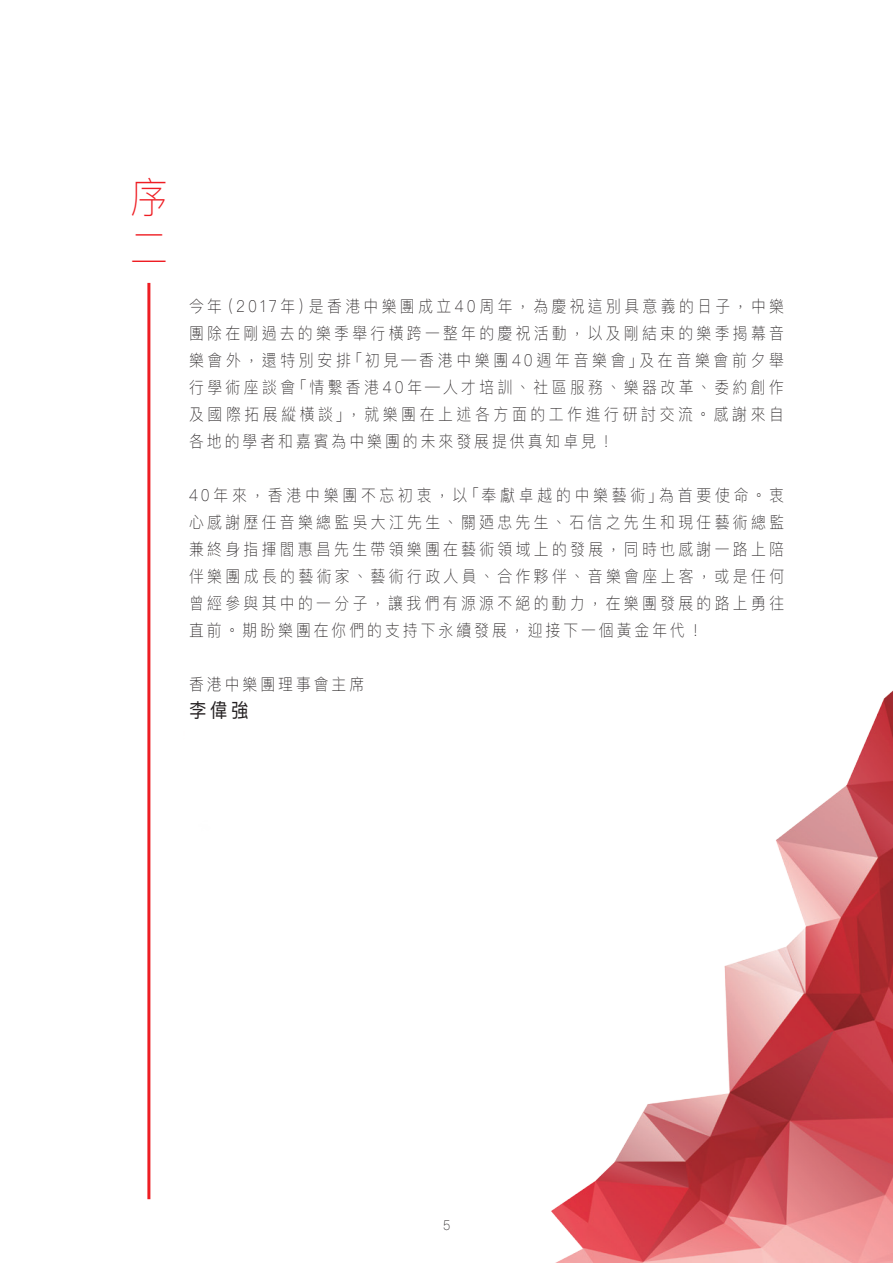
<style>
.page{position:relative;width:893px;height:1263px;background:#fff}
.page>*{position:absolute;margin:0;border:0;box-sizing:border-box;transform-origin:0 0}
.t1{font:100 42px/50.4px "Ping Fang HK";color:#ee1d23;scale:.9 1}
.t2{font:19.5px "Ping Fang HK";color:#231f20;scale:.9 1}
.t3{font:100 16.5px/27px "Ping Fang HK";letter-spacing:.2em;color:#231f20;text-align:justify;scale:.9 1}
.t4{font:100 13.5px "Ping Fang HK";color:#231f20;scale:.9 1}
</style>
<div class="page">
<img style="left:551px;top:690px;width:342px;height:573px">
<hr style="left:147px;top:283px;width:3px;height:916px;background:#ee1d23">
<h1 class="t1" style="left:130px;top:171px;width:41px">序二</h1>
<p class="t3" style="left:189px;top:292px;width:663px">今年（2017年）是香港中樂團成立40周年，為慶祝這別具意義的日子，中樂團除在剛過去的樂季舉行橫跨一整年的慶祝活動，以及剛結束的樂季揭幕音樂會外，還特別安排「初見—香港中樂團40週年音樂會」及在音樂會前夕舉行學術座談會「情繫香港40年—人才培訓、社區服務、樂器改革、委約創作及國際拓展縱橫談」，就樂團在上述各方面的工作進行研討交流。感謝來自各地的學者和嘉賓為中樂團的未來發展提供真知卓見！</p>
<p class="t3" style="left:189px;top:481px;width:663px">40年來，香港中樂團不忘初衷，以「奉獻卓越的中樂藝術」為首要使命。衷心感謝歷任音樂總監吳大江先生、關廼忠先生、石信之先生和現任藝術總監兼終身指揮閻惠昌先生帶領樂團在藝術領域上的發展，同時也感謝一路上陪伴樂團成長的藝術家、藝術行政人員、合作夥伴、音樂會座上客，或是任何曾經參與其中的一分子，讓我們有源源不絕的動力，在樂團發展的路上勇往直前。期盼樂團在你們的支持下永續發展，迎接下一個黃金年代！</p>
<p class="t3" style="left:189px;top:670px;width:196px">香港中樂團理事會主席</p>
<p class="t2" style="left:189px;top:698px;width:68px">李偉強</p>
<p class="t4" style="left:443px;top:1217px;width:10px">5</p>
</div>
